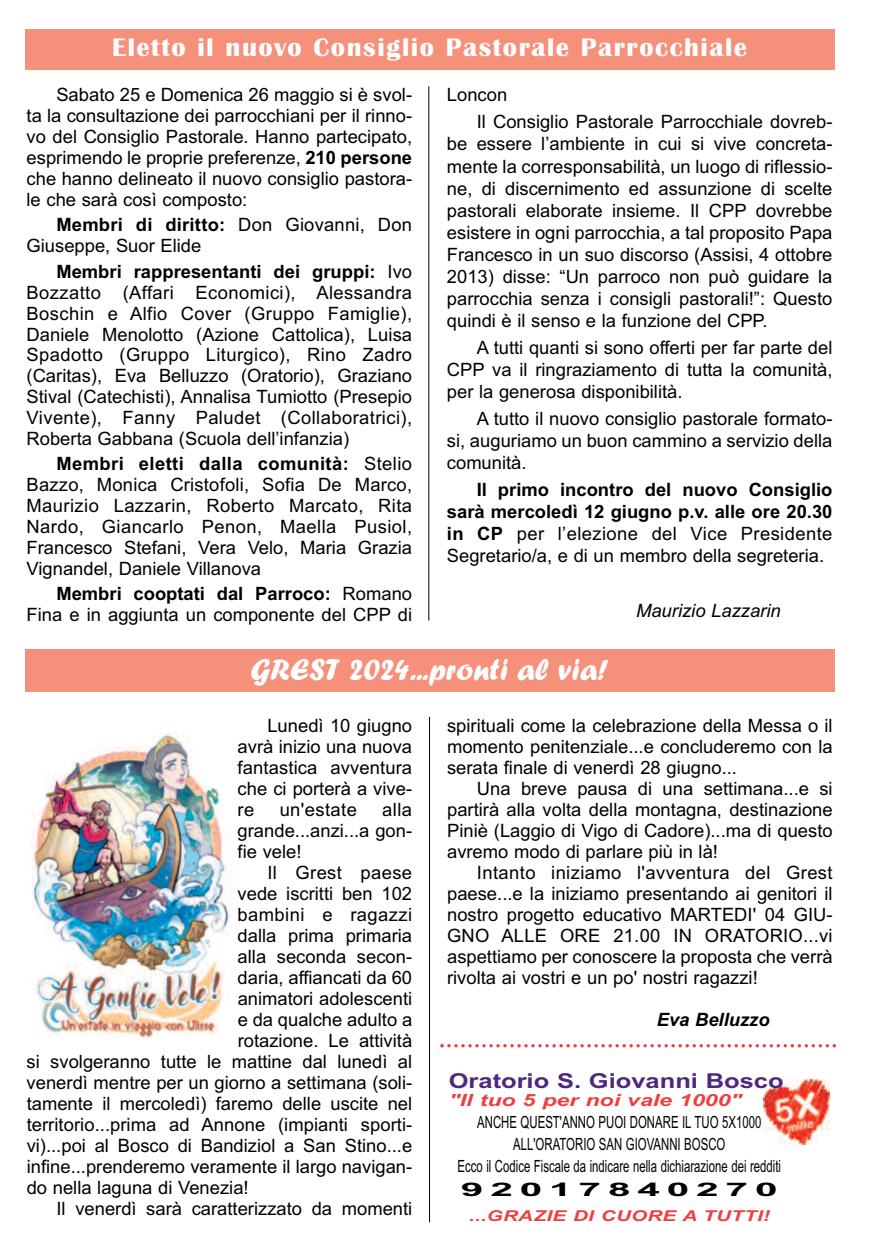
<style>
.page{position:relative;width:874px;height:1241px;background:#fff}
.page>*{position:absolute;margin:0;border:0;box-sizing:border-box;transform-origin:0 0}
.t1{font:31.5px "Forte";color:#fff}
.t2{font:700 26.25px "Britannic";letter-spacing:.06em;color:#fff}
.t3{font:700 20.65px "Arial";color:#4e2780;scale:1.24 1}
.t4{font:700 18.72px "Arial";letter-spacing:.165em;color:#020102;scale:2.17 1}
.t5{font:18.38px/20.8px "Arial";color:#020102;text-align:justify}
.t6{font:700 18.38px/22.1px "Arial";color:#020102;text-align:justify}
.t7{font:18.38px "Arial";letter-spacing:.02em;color:#020102}
.t8{font:italic 18.38px "Arial";color:#020102}
.t9{font:italic 700 18.38px "Arial";color:#020102}
.t10{font:16.8px/22.2px "Arial Narrow";color:#020102;text-align:center;scale:.83 1}
.t11{font:italic 700 16.8px "Arial Narrow";color:#ee3f3e;scale:1.67 1}
.t12{font:italic 700 14.88px "Arial Narrow";letter-spacing:.015em;color:#ee3f3e;scale:1.67 1}
.s1{font-weight:700}
.s2{font-weight:400}
.s3{font-style:normal}
</style>
<div class="page">
<div style="left:25px;top:649px;width:808px;height:42px;background:#f5907b"></div>
<img style="left:31px;top:732px;width:200px;height:305px">
<hr style="left:429px;top:716px;width:1px;height:505px;background:#020102">
<div style="left:25px;top:29px;width:808px;height:41px;background:#f5907b"></div>
<hr style="left:428px;top:86px;width:1px;height:534px;background:#020102">
<img style="left:763px;top:1079px;width:66px;height:65px">
<svg style="left:440px;top:1044px;width:395px;height:3px"></svg>
<h2 class="t2" style="left:112px;top:32px;width:636px">Eletto il nuovo Consiglio Pastorale Parrocchiale</h2>
<p class="t5" style="left:27px;top:85px;width:387px;text-indent:30px">Sabato 25 e Domenica 26 maggio si è svol&shy;ta la consultazione dei parrocchiani per il rinno&shy;vo del Consiglio Pastorale. Hanno partecipato, esprimendo le proprie preferenze, <span class="s1">210 persone </span>che hanno delineato il nuovo consiglio pastora&shy;le che sarà così composto:</p>
<p class="t5" style="left:27px;top:214px;width:387px;text-indent:30px"><span class="s1">Membri di diritto:</span> Don Giovanni, Don<br>Giuseppe, Suor Elide</p>
<p class="t5" style="left:27px;top:261px;width:387px;text-indent:30px"><span class="s1">Membri rappresentanti dei gruppi:</span> Ivo Bozzatto (Affari Economici), Alessandra Boschin e Alfio Cover (Gruppo Famiglie), Daniele Menolotto (Azione Cattolica), Luisa Spadotto (Gruppo Liturgico), Rino Zadro (Caritas), Eva Belluzzo (Oratorio), Graziano Stival (Catechisti), Annalisa Tumiotto (Presepio Vivente), Fanny Paludet (Collaboratrici), Roberta Gabbana (Scuola dell’infanzia)</p>
<p class="t5" style="left:27px;top:453px;width:387px;text-indent:30px"><span class="s1">Membri eletti dalla comunità:</span> Stelio Bazzo, Monica Cristofoli, Sofia De Marco, Maurizio Lazzarin, Roberto Marcato, Rita Nardo, Giancarlo Penon, Maella Pusiol, Francesco Stefani, Vera Velo, Maria Grazia Vignandel, Daniele Villanova</p>
<p class="t5" style="left:27px;top:583px;width:387px;text-align:right"><span class="s1">Membri cooptati dal Parroco:</span> Romano<br>Fina e in aggiunta un componente del CPP di</p>
<p class="t5" style="left:476px;top:81px;width:357px;line-height:26.9px;text-indent:-30px">Loncon<br>Il Consiglio Pastorale Parrocchiale dovreb-</p>
<p class="t5" style="left:446px;top:133px;width:387px;line-height:22.1px">be essere l’ambiente in cui si vive concreta&shy;mente la corresponsabilità, un luogo di riflessio&shy;ne, di discernimento ed assunzione di scelte pastorali elaborate insieme. Il CPP dovrebbe esistere in ogni parrocchia, a tal proposito Papa Francesco in un suo discorso (Assisi, 4 ottobre 2013) disse: “Un parroco non può guidare la parrocchia senza i consigli pastorali!”: Questo quindi è il senso e la funzione del CPP.</p>
<p class="t5" style="left:446px;top:336px;width:387px;line-height:22.1px;text-indent:30px">A tutti quanti si sono offerti per far parte del CPP va il ringraziamento di tutta la comunità, per la generosa disponibilità.</p>
<p class="t5" style="left:446px;top:407px;width:387px;line-height:22.1px;text-indent:30px">A tutto il nuovo consiglio pastorale formato&shy;si, auguriamo un buon cammino a servizio della comunità.</p>
<p class="t6" style="left:446px;top:479px;width:387px;text-indent:30px">Il primo incontro del nuovo Consiglio sarà mercoledì 12 giugno p.v. alle ore 20.30 in CP <span class="s2">per l’elezione del Vice Presidente Segretario/a, e di un membro della segreteria.</span></p>
<p class="t8" style="left:635px;top:599px;width:146px">Maurizio Lazzarin</p>
<h1 class="t1" style="left:250px;top:650px;width:359px">GREST 2024...pronti al via!</h1>
<p class="t5" style="left:237px;top:715px;width:176px;text-indent:30px">Lunedì 10 giugno avrà inizio una nuova fantastica avventura che ci porterà a vive&shy;re</p>
<p class="t5" style="left:237px;top:799px;width:176px;text-indent:145px">alla grande...anzi...a gon&shy;fie vele!</p>
<p class="t7" style="left:267px;top:862px;width:146px">Il Grest paese</p>
<p class="t5" style="left:237px;top:883px;width:176px">vede iscritti ben 102</p>
<p class="t7" style="left:237px;top:904px;width:176px">bambini e ragazzi</p>
<p class="t5" style="left:237px;top:925px;width:176px">dalla prima primaria</p>
<p class="t5" style="left:237px;top:946px;width:176px">alla seconda secon-</p>
<p class="t5" style="left:237px;top:967px;width:176px">daria, affiancati da 60</p>
<p class="t5" style="left:237px;top:988px;width:176px">animatori adolescenti</p>
<p class="t5" style="left:237px;top:1009px;width:176px">e da qualche adulto a</p>
<p class="t5" style="left:237px;top:1030px;width:176px">rotazione. Le attività</p>
<p class="t5" style="left:27px;top:1051px;width:387px">si svolgeranno tutte le mattine dal lunedì al</p>
<p class="t5" style="left:27px;top:1072px;width:387px">venerdì mentre per un giorno a settimana (soli-</p>
<p class="t5" style="left:27px;top:1093px;width:387px">tamente il mercoledì) faremo delle uscite nel</p>
<p class="t5" style="left:27px;top:1114px;width:387px">territorio...prima ad Annone (impianti sporti-</p>
<p class="t5" style="left:27px;top:1135px;width:387px">vi)...poi al Bosco di Bandiziol a San Stino...e</p>
<p class="t5" style="left:27px;top:1156px;width:387px">infine...prenderemo veramente il largo navigan-</p>
<p class="t5" style="left:27px;top:1177px;width:223px">do nella laguna di Venezia!</p>
<p class="t5" style="left:56px;top:1198px;width:357px">Il venerdì sarà caratterizzato da momenti</p>
<p class="t7" style="left:279px;top:799px;width:79px">un'estate</p>
<p class="t5" style="left:447px;top:715px;width:387px">spirituali come la celebrazione della Messa o il momento penitenziale...e concluderemo con la serata finale di venerdì 28 giugno...</p>
<p class="t5" style="left:447px;top:778px;width:387px;text-indent:30px">Una breve pausa di una settimana...e si partirà alla volta della montagna, destinazione Piniè (Laggio di Vigo di Cadore)...ma di questo avremo modo di parlare più in là!</p>
<p class="t5" style="left:447px;top:862px;width:387px;text-indent:30px">Intanto iniziamo l'avventura del Grest paese...e la iniziamo presentando ai genitori il nostro progetto educativo MARTEDI' 04 GIU-GNO ALLE ORE 21.00 IN ORATORIO...vi aspettiamo per conoscere la proposta che verrà rivolta ai vostri e un po' nostri ragazzi!</p>
<p class="t9" style="left:656px;top:1009px;width:114px">Eva Belluzzo</p>
<p class="t3" style="left:448px;top:1068px;width:271px">Oratorio S. Giovanni Bosco</p>
<p class="t11" style="left:448px;top:1089px;width:177px">"Il tuo 5 per noi vale 1000"</p>
<p class="t10" style="left:457px;top:1110px;width:391px">ANCHE QUEST'ANNO PUOI DONARE IL TUO 5X1000<br>ALL'ORATORIO SAN GIOVANNI BOSCO<br>Ecco il Codice Fiscale da indicare nella dichiarazione dei redditi</p>
<p class="t4" style="left:460px;top:1178px;width:147px">92017840270</p>
<p class="t12" style="left:468px;top:1206px;width:182px"><span class="s3">...</span>GRAZIE DI CUORE A TUTTI!</p>
</div>
